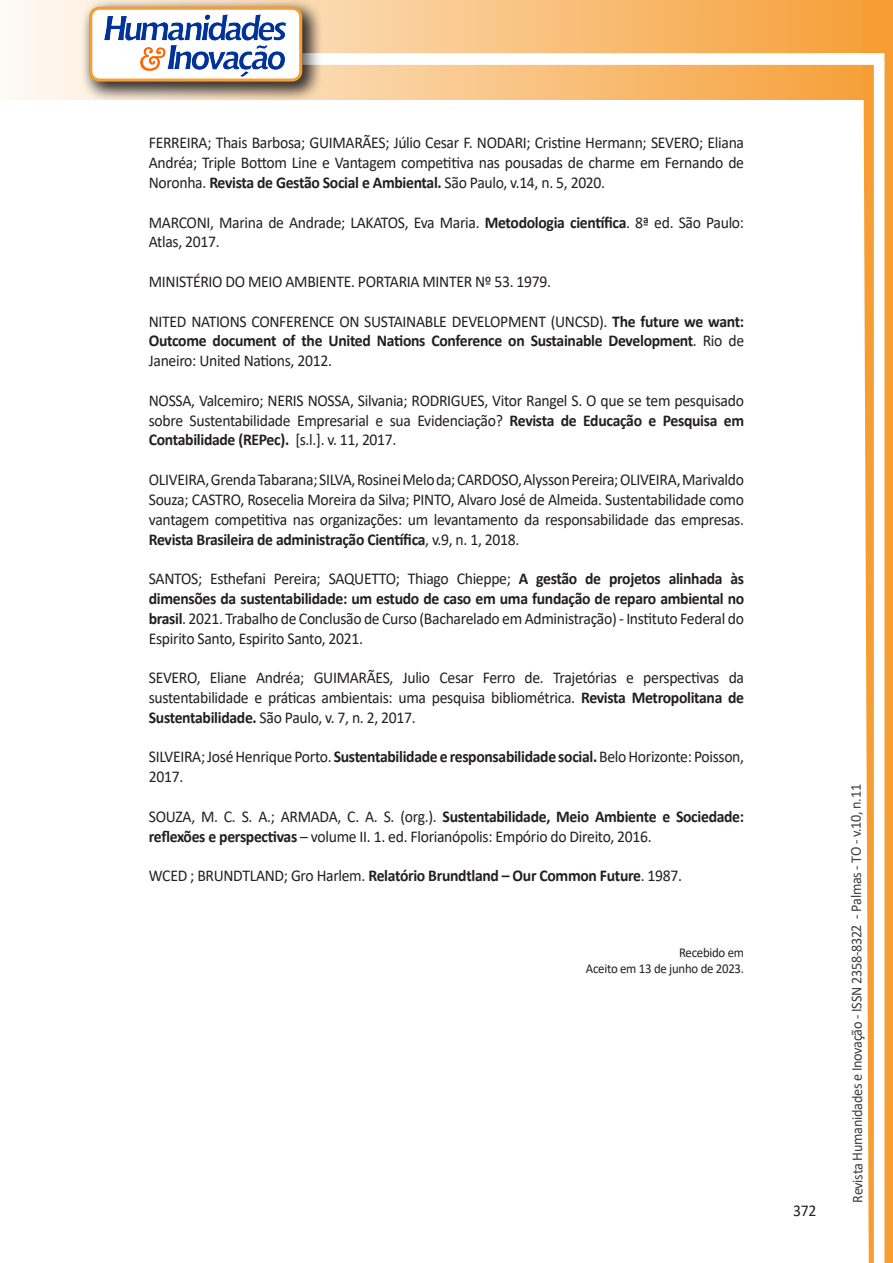
<style>
.page{position:relative;width:893px;height:1263px;background:#fff}
.page>*{position:absolute;margin:0;border:0;box-sizing:border-box;transform-origin:0 0}
.texto{font:16.5px/19.8px "Calibri";letter-spacing:-.02em;color:#231f20;text-align:justify;scale:.95 1}
.texto-2{font:700 16.5px "Calibri";letter-spacing:-.02em;color:#231f20;scale:.95 1}
.t1{font:15px "Calibri";letter-spacing:-.025em;color:#3e3e3f;scale:.95 1}
.texto-3{font:13.5px "Calibri";letter-spacing:-.02em;color:#231f20;scale:.95 1}
.s1{font-weight:700}
.s2{font-weight:400}
</style>
<div class="page">
<svg style="left:5px;top:0;width:858px;height:100px;background:#f9c484"></svg>
<div style="left:302px;top:53px;width:582px;height:12px;background:#fff;border:2px solid #fff"></div>
<svg style="left:863px;top:0;width:30px;height:1263px"></svg>
<div style="left:81px;top:0;width:241px;height:102px;background:#231f20;opacity:.75"></div>
<div style="left:91px;top:8px;width:210px;height:72px;background:#fff;border-radius:9px"></div>
<img style="left:104px;top:14px;width:181px;height:62px">
<div style="left:89px;top:7px;width:213px;height:75px;border:3px solid #f69e34;border-radius:9px"></div>
<p class="texto" style="left:149px;top:133px;width:628px">FERREIRA; Thais Barbosa; GUIMARÃES; Júlio Cesar F. NODARI; Cristine Hermann; SEVERO; Eliana Andréa; Triple Bottom Line e Vantagem competitiva nas pousadas de charme em Fernando de Noronha. <span class="s1">Revista de Gestão Social e Ambiental.</span> São Paulo, v.14, n. 5, 2020.</p>
<p class="texto" style="left:149px;top:212px;width:628px">MARCONI, Marina de Andrade; LAKATOS, Eva Maria. <span class="s1">Metodologia científica</span>. 8ª ed. São Paulo:<br>Atlas, 2017.</p>
<p class="texto" style="left:149px;top:271px;width:425px">MINISTÉRIO DO MEIO AMBIENTE. PORTARIA MINTER Nº 53. 1979.</p>
<p class="texto" style="left:149px;top:311px;width:628px">NITED NATIONS CONFERENCE ON SUSTAINABLE DEVELOPMENT (UNCSD). <span class="s1">The future we want:<br>Outcome document of the United Nations Conference on Sustainable Development</span>. Rio de Janeiro: United Nations, 2012.</p>
<p class="texto" style="left:149px;top:390px;width:628px">NOSSA, Valcemiro; NERIS NOSSA, Silvania; RODRIGUES, Vitor Rangel S. O que se tem pesquisado sobre Sustentabilidade Empresarial e sua Evidenciação? <span class="s1">Revista de Educação e Pesquisa em Contabilidade (REPec).</span> [s.l.]. v. 11, 2017.</p>
<p class="texto" style="left:149px;top:469px;width:628px">OLIVEIRA, Grenda Tabarana; SILVA, Rosinei Melo da; CARDOSO, Alysson Pereira; OLIVEIRA, Marivaldo Souza; CASTRO, Rosecelia Moreira da Silva; PINTO, Alvaro José de Almeida. Sustentabilidade como vantagem competitiva nas organizações: um levantamento da responsabilidade das empresas.<br><span class="s1">Revista Brasileira de administração Científica</span>, v.9, n. 1, 2018.</p>
<p class="texto" style="left:149px;top:568px;width:628px">SANTOS; Esthefani Pereira; SAQUETTO; Thiago Chieppe; <span class="s1">A gestão de projetos alinhada às dimensões da sustentabilidade: um estudo de caso em uma fundação de reparo ambiental no brasil</span>. 2021. Trabalho de Conclusão de Curso (Bacharelado em Administração) - Instituto Federal do Espirito Santo, Espirito Santo, 2021.</p>
<p class="texto" style="left:149px;top:667px;width:628px">SEVERO, Eliane Andréa; GUIMARÃES, Julio Cesar Ferro de. Trajetórias e perspectivas da sustentabilidade e práticas ambientais: uma pesquisa bibliométrica. <span class="s1">Revista Metropolitana de Sustentabilidade.</span> São Paulo, v. 7, n. 2, 2017.</p>
<p class="texto" style="left:149px;top:746px;width:628px">SILVEIRA; José Henrique Porto. <span class="s1">Sustentabilidade e responsabilidade social.</span> Belo Horizonte: Poisson,<br>2017.</p>
<p class="texto" style="left:149px;top:806px;width:628px">SOUZA, M. C. S. A.; ARMADA, C. A. S. (org.). <span class="s1">Sustentabilidade, Meio Ambiente e Sociedade: reflexões e perspectivas</span> – volume II. 1. ed. Florianópolis: Empório do Direito, 2016.</p>
<p class="texto-2" style="left:149px;top:864px;width:563px"><span class="s2">WCED ; BRUNDTLAND; Gro Harlem.</span> Relatório Brundtland – Our Common Future<span class="s2">. 1987.</span></p>
<p class="texto-3" style="left:679px;top:943px;width:70px">Recebido em</p>
<p class="texto-3" style="left:586px;top:959px;width:168px">Aceito em 13 de junho de 2023.</p>
<p class="texto" style="left:793px;top:1200px;width:26px">372</p>
<p class="t1" style="left:846px;top:1203px;width:442px;rotate:-90deg">Revista Humanidades e Inovação - ISSN 2358-8322 - Palmas - TO - v.10, n.11</p>
</div>
